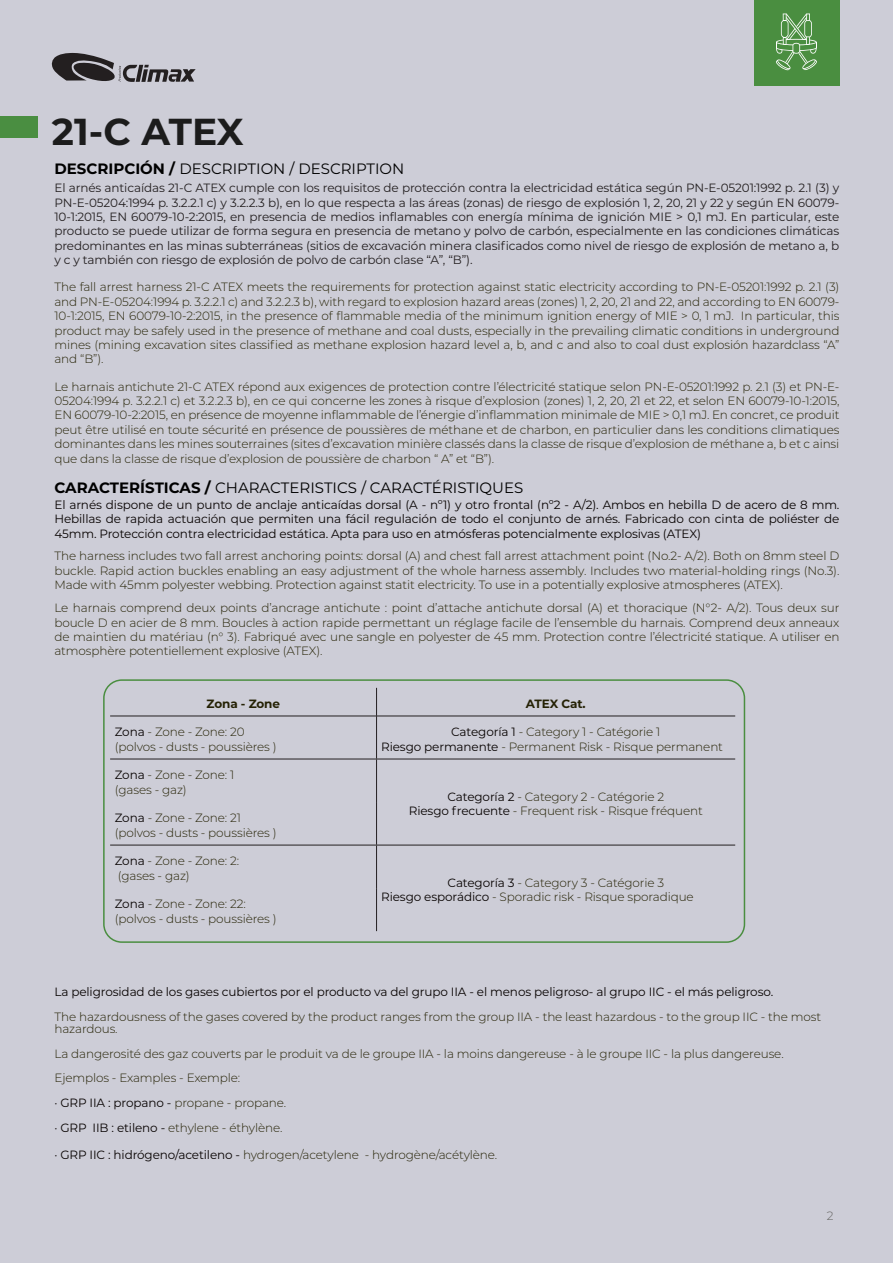
<style>
.page{position:relative;width:893px;height:1263px;background:#cdcdd7}
.page>*{position:absolute;margin:0;border:0;box-sizing:border-box;transform-origin:0 0}
.NOMBRE_PRODUCTO{font:700 37.5px "Montserrat";letter-spacing:-.005em;color:#1c1c1c}
.TITULO_2_pagina{font:15px "Montserrat";color:#000}
.TITULO_2_pagina-2{font:300 12px/14.4px "Montserrat";letter-spacing:-.01em;color:#252205;text-align:justify}
.TITULO_2_pagina-3{font:12px/14.4px "Montserrat";letter-spacing:-.01em;color:#231f20;text-align:justify}
.TITULO_2_pagina-4{font:12px/14.4px "Montserrat";letter-spacing:-.01em;color:#080302;text-align:justify}
.t1{font:700 12px "Montserrat";letter-spacing:-.01em;color:#252205}
.t2{font:300 12px "Montserrat";color:#666563}
.s1{font-weight:700}
.s2{font-weight:400;color:#080302}
.s3{font-weight:300;color:#252205}
</style>
<div class="page">
<svg style="left:51px;top:52px;width:145px;height:30px"></svg>
<div style="left:0;top:116px;width:38px;height:22px;background:#4a8e41"></div>
<div style="left:754px;top:0;width:85px;height:85px;background:#4a8e40"></div>
<svg style="left:776px;top:14px;width:41px;height:56px"></svg>
<svg style="left:376px;top:688px;width:1px;height:28px"></svg>
<hr style="left:110px;top:716px;width:267px;height:1px;background:#231f20">
<hr style="left:377px;top:716px;width:358px;height:1px;background:#231f20">
<hr style="left:376px;top:716px;width:1px;height:43px;background:#231f20">
<hr style="left:376px;top:759px;width:1px;height:43px;background:#231f20">
<hr style="left:376px;top:802px;width:1px;height:43px;background:#231f20">
<hr style="left:376px;top:845px;width:1px;height:43px;background:#231f20">
<hr style="left:376px;top:888px;width:1px;height:43px;background:#231f20">
<hr style="left:377px;top:759px;width:358px;height:1px;background:#231f20">
<hr style="left:110px;top:759px;width:267px;height:1px;background:#231f20">
<hr style="left:377px;top:845px;width:358px;height:1px;background:#231f20">
<hr style="left:110px;top:845px;width:267px;height:1px;background:#231f20">
<div style="left:103px;top:679px;width:642px;height:264px;border:2px solid #4a8e40;border-radius:18px"></div>
<p class="NOMBRE_PRODUCTO" style="left:52px;top:105px;width:193px">21-C ATEX</p>
<p class="TITULO_2_pagina-3" style="left:54px;top:180px;width:786px">El arnés anticaídas 21-C ATEX cumple con los requisitos de protección contra la electricidad estática según PN-E-05201:1992 p. 2.1 (3) y PN-E-05204:1994 p. 3.2.2.1 c) y 3.2.2.3 b), en lo que respecta a las áreas (zonas) de riesgo de explosión 1, 2, 20, 21 y 22 y según EN 60079- 10-1:2015, EN 60079-10-2:2015, en presencia de medios inflamables con energía mínima de ignición MIE &gt; 0,1 mJ. En particular, este producto se puede utilizar de forma segura en presencia de metano y polvo de carbón, especialmente en las condiciones climáticas predominantes en las minas subterráneas (sitios de excavación minera clasificados como nivel de riesgo de explosión de metano a, b y c y también con riesgo de explosión de polvo de carbón clase “A”, “B”).</p>
<p class="TITULO_2_pagina-2" style="left:54px;top:280px;width:787px">The fall arrest harness 21-C ATEX meets the requirements for protection against static electricity according to PN-E-05201:1992 p. 2.1 (3) and PN-E-05204:1994 p. 3.2.2.1 c) and 3.2.2.3 b), with regard to explosion hazard areas (zones) 1, 2, 20, 21 and 22, and according to EN 60079- 10-1:2015, EN 60079-10-2:2015, in the presence of flammable media of the minimum ignition energy of MIE &gt; 0, 1 mJ. In particular, this product may be safely used in the presence of methane and coal dusts, especially in the prevailing climatic conditions in underground mines (mining excavation sites classified as methane explosion hazard level a, b, and c and also to coal dust explosión hazardclass “A” and “B”).</p>
<p class="TITULO_2_pagina-2" style="left:54px;top:379px;width:786px">Le harnais antichute 21-C ATEX répond aux exigences de protection contre l’électricité statique selon PN-E-05201:1992 p. 2.1 (3) et PN-E-05204:1994 p. 3.2.2.1 c) et 3.2.2.3 b), en ce qui concerne les zones à risque d’explosion (zones) 1, 2, 20, 21 et 22, et selon EN 60079-10-1:2015, EN 60079-10-2:2015, en présence de moyenne inflammable de l’énergie d’inflammation minimale de MIE &gt; 0,1 mJ. En concret, ce produit peut être utilisé en toute sécurité en présence de poussières de méthane et de charbon, en particulier dans les conditions climatiques dominantes dans les mines souterraines (sites d’excavation minière classés dans la classe de risque d’explosion de méthane a, b et c ainsi que dans la classe de risque d’explosion de poussière de charbon “ A” et “B”).</p>
<p class="TITULO_2_pagina-4" style="left:54px;top:497px;width:786px">El arnés dispone de un punto de anclaje anticaídas dorsal (A - nº1) y otro frontal (nº2 - A/2). Ambos en hebilla D de acero de 8 mm.<br>Hebillas de rapida actuación que permiten una fácil regulación de todo el conjunto de arnés. Fabricado con cinta de poliéster de 45mm. Protección contra electricidad estática. Apta para uso en atmósferas potencialmente explosivas (ATEX)</p>
<p class="TITULO_2_pagina-2" style="left:54px;top:549px;width:786px">The harness includes two fall arrest anchoring points: dorsal (A) and chest fall arrest attachment point (No.2- A/2). Both on 8mm steel D buckle. Rapid action buckles enabling an easy adjustment of the whole harness assembly. Includes two material-holding rings (No.3).<br>Made with 45mm polyester webbing. Protection against statit electricity. To use in a potentially explosive atmospheres (ATEX).</p>
<p class="TITULO_2_pagina-2" style="left:54px;top:600px;width:786px">Le harnais comprend deux points d’ancrage antichute : point d’attache antichute dorsal (A) et thoracique (N°2- A/2). Tous deux sur boucle D en acier de 8 mm. Boucles à action rapide permettant un réglage facile de l’ensemble du harnais. Comprend deux anneaux de maintien du matériau (n° 3). Fabriqué avec une sangle en polyester de 45 mm. Protection contre l’électricité statique. A utiliser en atmosphère potentiellement explosive (ATEX).</p>
<p class="TITULO_2_pagina" style="left:54px;top:159px;width:351px"><span class="s1">DESCRIPCIÓN /</span> DESCRIPTION / DESCRIPTION</p>
<p class="TITULO_2_pagina" style="left:54px;top:477px;width:470px"><span class="s1">CARACTERÍSTICAS /</span> CHARACTERISTICS / CARACTÉRISTIQUES</p>
<p class="t1" style="left:207px;top:695px;width:75px">Zona - Zone</p>
<p class="t1" style="left:526px;top:695px;width:61px">ATEX Cat.</p>
<p class="TITULO_2_pagina-2" style="left:115px;top:724px;width:131px"><span class="s2">Zona</span> - Zone - Zone: 20</p>
<p class="TITULO_2_pagina-2" style="left:115px;top:739px;width:163px">(polvos - dusts - poussières )</p>
<p class="TITULO_2_pagina-2" style="left:451px;top:724px;width:211px"><span class="s2">Categoría 1</span> - Category 1 - Catégorie 1</p>
<p class="TITULO_2_pagina-2" style="left:381px;top:739px;width:343px"><span class="s2">Riesgo permanente</span> - Permanent Risk - Risque permanent</p>
<p class="TITULO_2_pagina-2" style="left:115px;top:767px;width:121px"><span class="s2">Zona</span> - Zone - Zone: 1</p>
<p class="TITULO_2_pagina-2" style="left:115px;top:782px;width:74px">(gases - gaz)</p>
<p class="TITULO_2_pagina-2" style="left:115px;top:810px;width:128px"><span class="s2">Zona</span> - Zone - Zone: 21</p>
<p class="TITULO_2_pagina-2" style="left:115px;top:825px;width:163px">(polvos - dusts - poussières )</p>
<p class="TITULO_2_pagina-2" style="left:115px;top:853px;width:126px"><span class="s2">Zona</span> - Zone - Zone: 2:</p>
<p class="TITULO_2_pagina-2" style="left:118px;top:868px;width:74px">(gases - gaz)</p>
<p class="TITULO_2_pagina-2" style="left:115px;top:896px;width:133px"><span class="s2">Zona</span> - Zone - Zone: 22:</p>
<p class="TITULO_2_pagina-2" style="left:115px;top:911px;width:163px">(polvos - dusts - poussières )</p>
<p class="TITULO_2_pagina-2" style="left:447px;top:789px;width:218px"><span class="s2">Categoría 2</span> - Category 2 - Catégorie 2</p>
<p class="TITULO_2_pagina-2" style="left:409px;top:803px;width:296px"><span class="s2">Riesgo frecuente</span> - Frequent risk - Risque fréquent</p>
<p class="TITULO_2_pagina-2" style="left:448px;top:875px;width:218px"><span class="s2">Categoría 3</span> - Category 3 - Catégorie 3</p>
<p class="TITULO_2_pagina-2" style="left:381px;top:889px;width:314px"><span class="s2">Riesgo esporádico</span> - Sporadic risk - Risque sporadique</p>
<p class="TITULO_2_pagina-4" style="left:54px;top:984px;width:720px">La peligrosidad de los gases cubiertos por el producto va del grupo IIA - el menos peligroso- al grupo IIC - el más peligroso.</p>
<p class="TITULO_2_pagina-2" style="left:54px;top:1010px;width:768px;line-height:12px">The hazardousness of the gases covered by the product ranges from the group IIA - the least hazardous - to the group IIC - the most hazardous.</p>
<p class="TITULO_2_pagina-2" style="left:54px;top:1046px;width:731px">La dangerosité des gaz couverts par le produit va de le groupe IIA - la moins dangereuse - à le groupe IIC - la plus dangereuse.</p>
<p class="TITULO_2_pagina-2" style="left:54px;top:1070px;width:187px">Ejemplos - Examples - Exemple:</p>
<p class="TITULO_2_pagina-4" style="left:54px;top:1095px;width:233px">· GRP IIA : propano - <span class="s3">propane - propane.</span></p>
<p class="TITULO_2_pagina-2" style="left:54px;top:1120px;width:230px"><span class="s2">· GRP IIB : etileno -</span> ethylene - éthylène.</p>
<p class="TITULO_2_pagina-2" style="left:54px;top:1147px;width:444px"><span class="s2">· GRP IIC : hidrógeno/acetileno -</span> hydrogen/acetylene - hydrogène/acétylène.</p>
<p class="t2" style="left:827px;top:1208px;width:14px">22</p>
</div>
